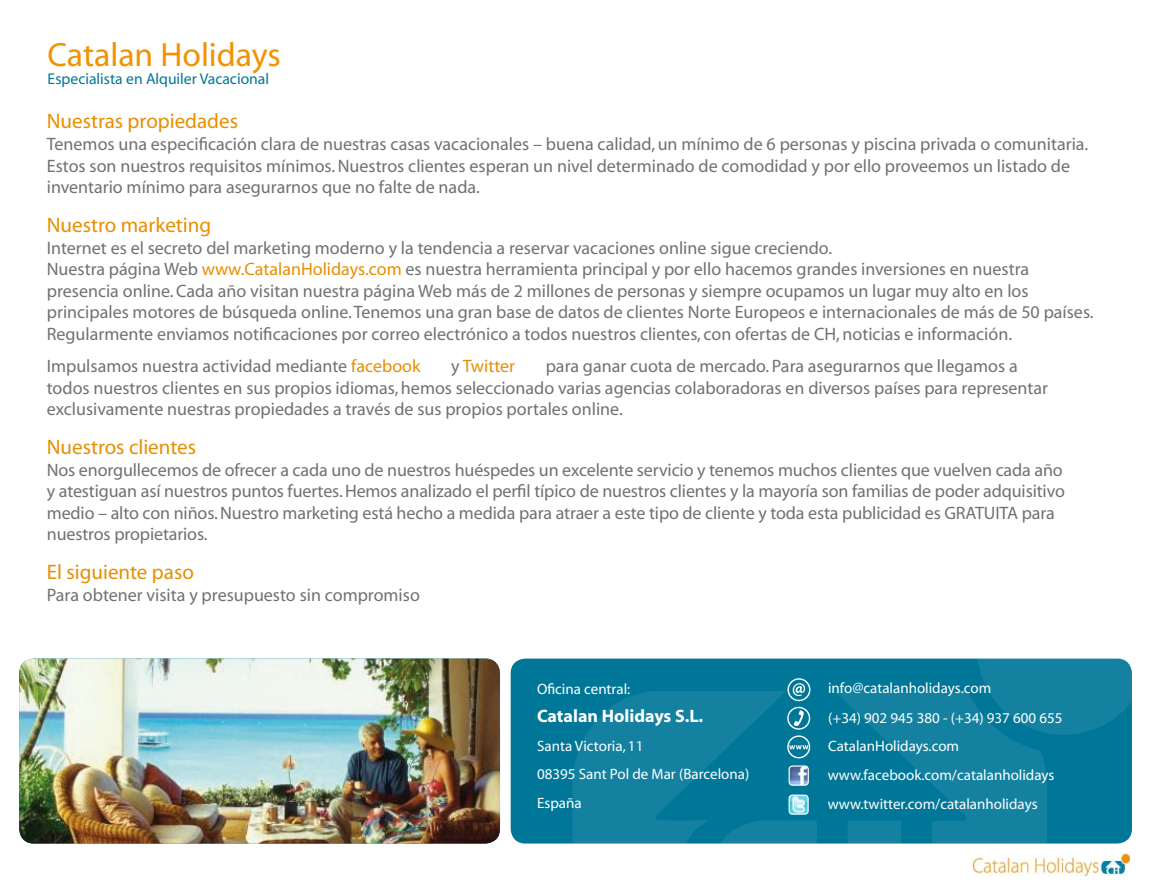
<style>
.page{position:relative;width:1149px;height:893px;background:#fff}
.page>*{position:absolute;margin:0;border:0;box-sizing:border-box;transform-origin:0 0}
.t1{font:33.75px "Myriad";color:#f19300}
.t2{font:21px "Myriad";color:#e88f00}
.t3{font:18px/21.6px "Myriad";color:#707172}
.t4{font:700 18px "Myriad";color:#fff}
.t5{font:18px "Myriad";color:#e88f00}
.t6{font:15.6px "Myriad";color:#007798}
.t7{font:15px "Myriad";color:#fff}
.s1{color:#e88f00}
.s2{color:#707172}
</style>
<div class="page">
<div style="left:510px;top:659px;width:621px;height:184px;background:#007798;border-radius:15px"></div>
<svg style="left:786px;top:821px;width:30px;height:23px"></svg>
<svg style="left:833px;top:691px;width:213px;height:153px;fill:#1481a0"></svg>
<svg style="left:572px;top:691px;width:214px;height:153px;fill:#1481a0"></svg>
<svg style="left:976px;top:658px;width:156px;height:77px"></svg>
<svg style="left:787px;top:707px;width:23px;height:51px"></svg>
<svg style="left:787px;top:678px;width:23px;height:23px"></svg>
<img style="left:790px;top:766px;width:18px;height:19px">
<div style="left:788px;top:765px;width:20px;height:21px;border:1px solid #fff;border-radius:3px"></div>
<img style="left:789px;top:795px;width:18px;height:18px">
<div style="left:788px;top:795px;width:20px;height:20px;border:1px solid #fff;border-radius:3px"></div>
<img style="left:973px;top:854px;width:156px;height:21px">
<img style="left:19px;top:659px;width:481px;height:184px">
<p class="t1" style="left:48px;top:38px;width:234px">Catalan Holidays</p>
<p class="t6" style="left:48px;top:71px;width:223px">Especialista en Alquiler Vacacional</p>
<p class="t2" style="left:47px;top:111px;width:193px">Nuestras propiedades</p>
<p class="t3" style="left:47px;top:134px;width:1042px">Tenemos una especificación clara de nuestras casas vacacionales – buena calidad, un mínimo de 6 personas y piscina privada o comunitaria.<br>Estos son nuestros requisitos mínimos. Nuestros clientes esperan un nivel determinado de comodidad y por ello proveemos un listado de inventario mínimo para asegurarnos que no falte de nada.</p>
<p class="t2" style="left:47px;top:214px;width:166px">Nuestro marketing</p>
<p class="t3" style="left:47px;top:237px;width:786px">Internet es el secreto del marketing moderno y la tendencia a reservar vacaciones online sigue creciendo.</p>
<p class="t3" style="left:47px;top:259px;width:1048px">Nuestra página Web <span class="s1">www.CatalanHolidays.com</span> es nuestra herramienta principal y por ello hacemos grandes inversiones en nuestra presencia online. Cada año visitan nuestra página Web más de 2 millones de personas y siempre ocupamos un lugar muy alto en los principales motores de búsqueda online. Tenemos una gran base de datos de clientes Norte Europeos e internacionales de más de 50 países.<br>Regularmente enviamos notificaciones por correo electrónico a todos nuestros clientes, con ofertas de CH, noticias e información.</p>
<p class="t3" style="left:47px;top:356px;width:375px">Impulsamos nuestra actividad mediante <span class="s1">facebook</span></p>
<p class="t5" style="left:451px;top:357px;width:65px"><span class="s2">y</span> Twitter</p>
<p class="t3" style="left:47px;top:356px;width:1002px;text-indent:499px">para ganar cuota de mercado. Para asegurarnos que llegamos a todos nuestros clientes en sus propios idiomas, hemos seleccionado varias agencias colaboradoras en diversos países para representar exclusivamente nuestras propiedades a través de sus propios portales online.</p>
<p class="t2" style="left:47px;top:436px;width:151px">Nuestros clientes</p>
<p class="t3" style="left:47px;top:459px;width:1019px">Nos enorgullecemos de ofrecer a cada uno de nuestros huéspedes un excelente servicio y tenemos muchos clientes que vuelven cada año y atestiguan así nuestros puntos fuertes. Hemos analizado el perfil típico de nuestros clientes y la mayoría son familias de poder adquisitivo medio – alto con niños. Nuestro marketing está hecho a medida para atraer a este tipo de cliente y toda esta publicidad es GRATUITA para nuestros propietarios.</p>
<p class="t2" style="left:47px;top:562px;width:148px">El siguiente paso</p>
<p class="t3" style="left:47px;top:585px;width:374px">Para obtener visita y presupuesto sin compromiso</p>
<p class="t7" style="left:537px;top:681px;width:95px">Oficina central:</p>
<p class="t4" style="left:537px;top:707px;width:168px">Catalan Holidays S.L.</p>
<p class="t7" style="left:537px;top:738px;width:108px">Santa Victoria, 11</p>
<p class="t7" style="left:537px;top:767px;width:214px">08395 Sant Pol de Mar (Barcelona)</p>
<p class="t7" style="left:537px;top:795px;width:46px">España</p>
<p class="t7" style="left:827px;top:681px;width:164px">info@catalanholidays.com</p>
<p class="t7" style="left:827px;top:710px;width:236px">(+34) 902 945 380 - (+34) 937 600 655</p>
<p class="t7" style="left:827px;top:738px;width:132px">CatalanHolidays.com</p>
<p class="t7" style="left:827px;top:767px;width:228px">www.facebook.com/catalanholidays</p>
<p class="t7" style="left:827px;top:796px;width:211px">www.twitter.com/catalanholidays</p>
</div>
